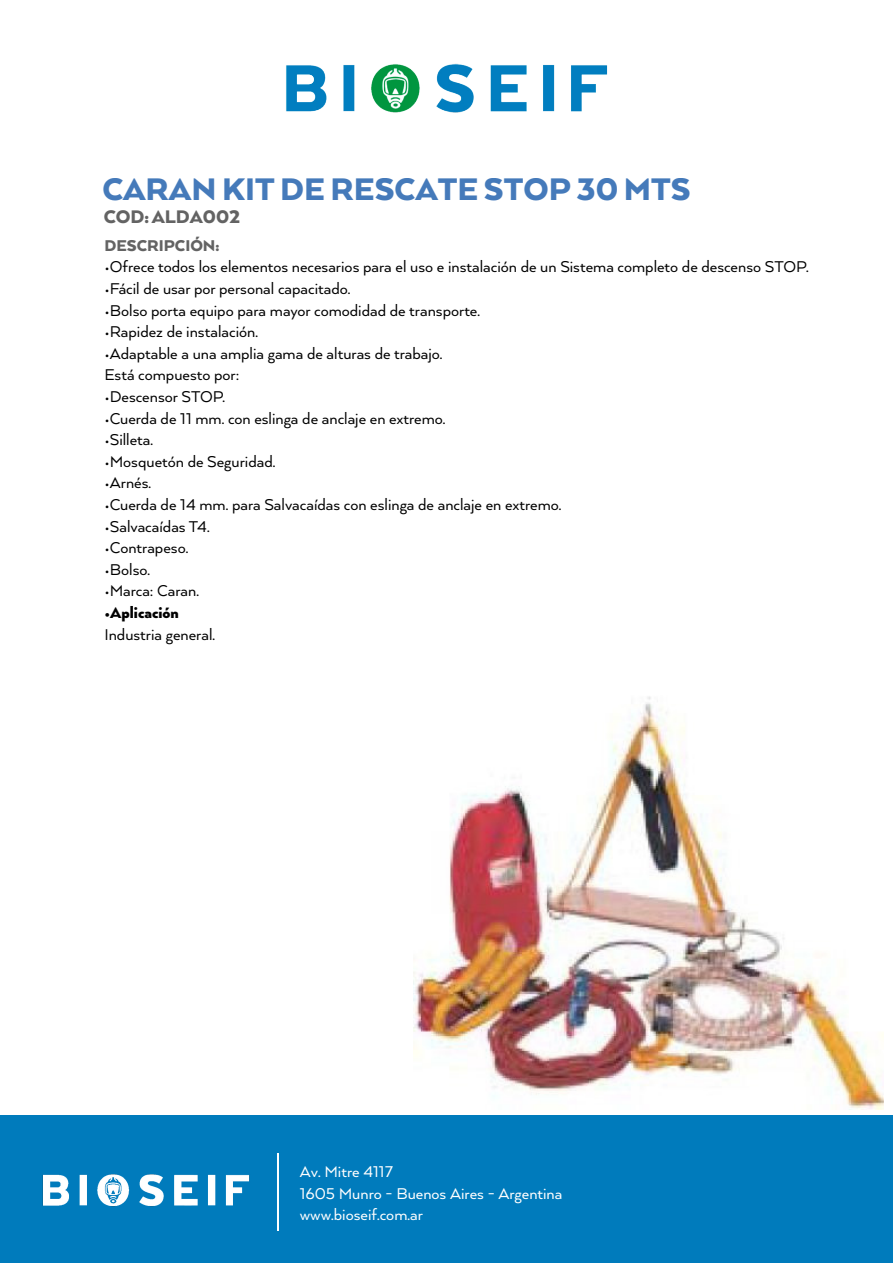
<style>
.page{position:relative;width:893px;height:1263px;background:#fff}
.page>*{position:absolute;margin:0;border:0;box-sizing:border-box;transform-origin:0 0}
.t1{font:900 36px "Arquitecta";color:#457aba}
.t2{font:900 21px "Arquitecta";color:#636363}
.t3{font:18px/21.6px "Arquitecta";color:#000}
.t4{font:18px/21.6px "Arquitecta";color:#fff}
.t5{font:900 18px "Arquitecta";color:#636363}
.t6{font:900 18px "Arquitecta";color:#000}
</style>
<div class="page">
<img style="left:413px;top:696px;width:470px;height:413px">
<div style="left:0;top:1115px;width:893px;height:148px;background:#007bbc"></div>
<img style="left:42px;top:1174px;width:208px;height:33px">
<hr style="left:277px;top:1154px;width:2px;height:77px;background:#fff">
<img style="left:286px;top:63px;width:322px;height:50px">
<h1 class="t1" style="left:102px;top:167px;width:590px">CARAN KIT DE RESCATE STOP 30 MTS</h1>
<p class="t2" style="left:104px;top:203px;width:138px">COD:ALDA002</p>
<p class="t5" style="left:104px;top:234px;width:116px">DESCRIPCIÓN:</p>
<p class="t3" style="left:104px;top:255px;width:706px">•Ofrece todos los elementos necesarios para el uso e instalación de un Sistema completo de descenso STOP.</p>
<p class="t3" style="left:104px;top:277px;width:247px">•Fácil de usar por personal capacitado.</p>
<p class="t3" style="left:104px;top:299px;width:377px">•Bolso porta equipo para mayor comodidad de transporte.</p>
<p class="t3" style="left:104px;top:320px;width:155px">•Rapidez de instalación.</p>
<p class="t3" style="left:104px;top:342px;width:339px">•Adaptable a una amplia gama de alturas de trabajo.<br>Está compuesto por:</p>
<p class="t3" style="left:104px;top:385px;width:122px">•Descensor STOP.</p>
<p class="t3" style="left:104px;top:407px;width:342px">•Cuerda de 11 mm. con eslinga de anclaje en extremo.</p>
<p class="t3" style="left:104px;top:428px;width:50px">•Silleta.</p>
<p class="t3" style="left:104px;top:450px;width:172px">•Mosquetón de Seguridad.</p>
<p class="t3" style="left:104px;top:471px;width:48px">•Arnés.</p>
<p class="t3" style="left:104px;top:493px;width:458px">•Cuerda de 14 mm. para Salvacaídas con eslinga de anclaje en extremo.</p>
<p class="t3" style="left:104px;top:515px;width:107px">•Salvacaídas T4.</p>
<p class="t3" style="left:104px;top:536px;width:85px">•Contrapeso.</p>
<p class="t3" style="left:104px;top:558px;width:47px">•Bolso.</p>
<p class="t3" style="left:104px;top:579px;width:96px">•Marca: Caran.</p>
<p class="t6" style="left:104px;top:601px;width:76px">•Aplicación</p>
<p class="t3" style="left:104px;top:623px;width:112px">Industria general.</p>
<p class="t4" style="left:300px;top:1160px;width:264px">Av. Mitre 4117<br>1605 Munro - Buenos Aires - Argentina www.bioseif.com.ar</p>
</div>
